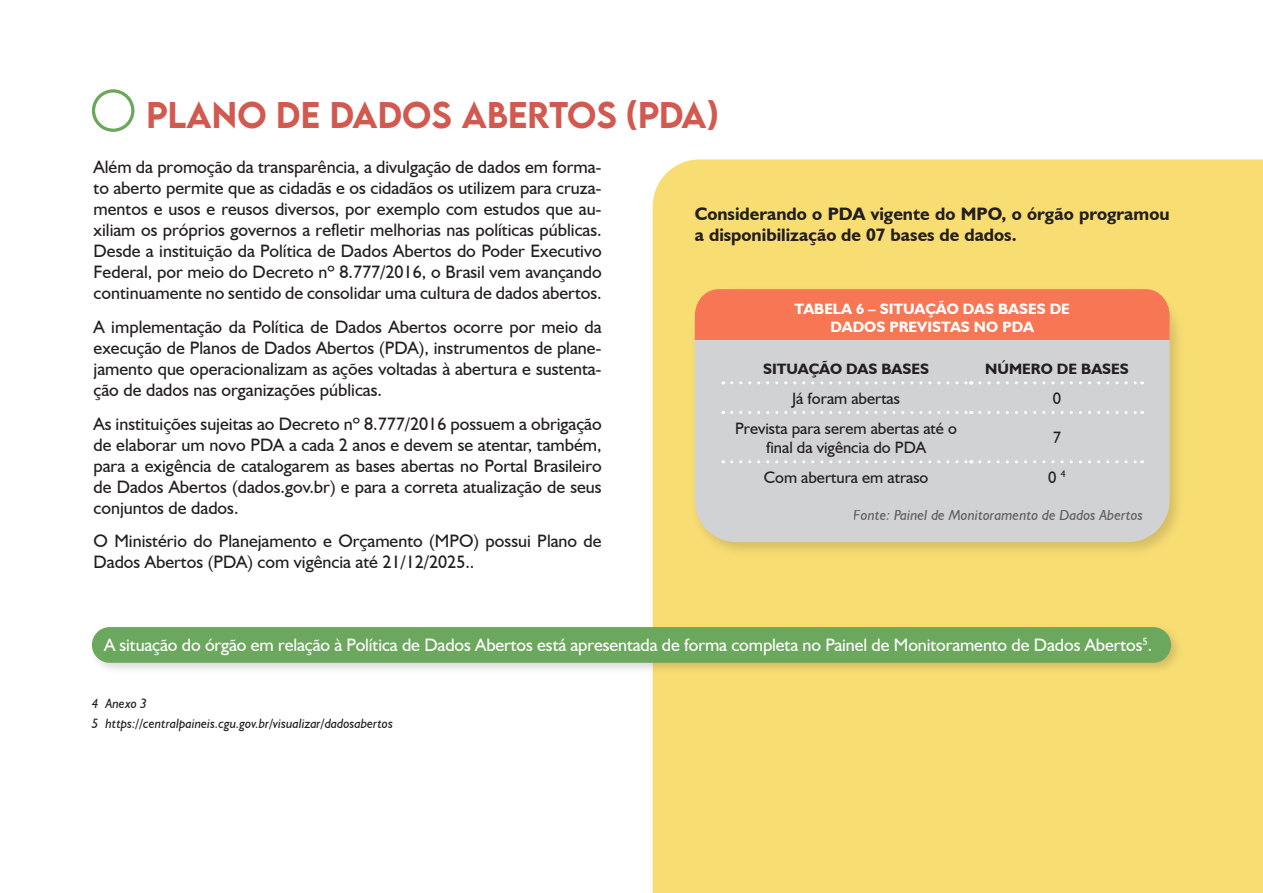
<style>
.page{position:relative;width:1263px;height:893px;background:#fff}
.page>*{position:absolute;margin:0;border:0;box-sizing:border-box;transform-origin:0 0}
.t1{font:500 33px "LEMONMILK";color:#d1594f}
.t2{font:18px/21px "Humanist 521 BT";color:#231f20;text-align:justify}
.t3{font:18px "Humanist 521 BT";letter-spacing:-.005em;color:#fff}
.t4{font:700 18px/21px "Humanist 521 BT";color:#231f20}
.t5{font:16.5px/19.8px "Humanist 521 BT";color:#231f20;text-align:center}
.t6{font:700 15px/18px "Humanist 521 BT";color:#fff;text-align:center}
.t7{font:italic 15px "Humanist 521 BT";color:#231f20}
.t8{font:700 15px "Humanist 521 BT";color:#231f20}
.t9{font:italic 13.5px "Humanist 521 BT";color:#231f20}
</style>
<div class="page">
<div style="left:653px;top:159px;width:610px;height:734px;background:#f8dd73"></div>
<div style="left:690px;top:284px;width:495px;height:273px;background:#231f20;opacity:.17"></div>
<div style="left:695px;top:289px;width:474px;height:253px;background:#d1d2d4;border-radius:42px"></div>
<svg style="left:732px;top:381px;width:240px;height:3px"></svg>
<svg style="left:980px;top:381px;width:162px;height:3px"></svg>
<svg style="left:732px;top:411px;width:240px;height:3px"></svg>
<svg style="left:980px;top:411px;width:162px;height:3px"></svg>
<svg style="left:732px;top:460px;width:240px;height:3px"></svg>
<svg style="left:980px;top:460px;width:162px;height:3px"></svg>
<div style="left:695px;top:289px;width:474px;height:51px;background:#f77754"></div>
<div style="left:92px;top:89px;width:42px;height:43px;border:3px solid #6ba75d;border-radius:50%"></div>
<div style="left:88px;top:623px;width:1095px;height:52px;background:#231f20;opacity:.17"></div>
<div style="left:92px;top:627px;width:1079px;height:36px;background:#6ba75d;border-radius:18px"></div>
<p class="t1" style="left:146px;top:94px;width:515px">PLANO DE DADOS ABERTOS (PDA</p>
<p class="t1" style="left:707px;top:94px;width:13px">)</p>
<p class="t2" style="left:94px;top:156px;width:510px">Além da promoção da transparência, a divulgação de dados em forma&shy;to aberto permite que as cidadãs e os cidadãos os utilizem para cruza&shy;mentos e usos e reusos diversos, por exemplo com estudos que au&shy;xiliam os próprios governos a refletir melhorias nas políticas públicas.<br>Desde a instituição da Política de Dados Abertos do Poder Executivo Federal, por meio do Decreto nº 8.777/2016, o Brasil vem avançando continuamente no sentido de consolidar uma cultura de dados abertos.</p>
<p class="t2" style="left:94px;top:316px;width:510px">A implementação da Política de Dados Abertos ocorre por meio da execução de Planos de Dados Abertos (PDA), instrumentos de plane&shy;jamento que operacionalizam as ações voltadas à abertura e sustenta&shy;ção de dados nas organizações públicas.</p>
<p class="t2" style="left:94px;top:413px;width:510px">As instituições sujeitas ao Decreto nº 8.777/2016 possuem a obrigação de elaborar um novo PDA a cada 2 anos e devem se atentar, também, para a exigência de catalogarem as bases abertas no Portal Brasileiro de Dados Abertos (dados.gov.br) e para a correta atualização de seus conjuntos de dados.</p>
<p class="t2" style="left:94px;top:530px;width:510px">O Ministério do Planejamento e Orçamento (MPO) possui Plano de<br>Dados Abertos (PDA) com vigência até 21/12/2025..</p>
<p class="t4" style="left:695px;top:203px;width:476px">Considerando o PDA vigente do MPO, o órgão programou a disponibilização de 07 bases de dados.</p>
<p class="t6" style="left:794px;top:299px;width:277px">TABELA 6 – SITUAÇÃO DAS BASES DE<br>DADOS PREVISTAS NO PDA</p>
<p class="t8" style="left:763px;top:360px;width:167px">SITUAÇÃO DAS BASES</p>
<p class="t8" style="left:985px;top:360px;width:145px">NÚMERO DE BASES</p>
<p class="t5" style="left:792px;top:388px;width:109px">Já foram abertas</p>
<p class="t5" style="left:1053px;top:388px;width:10px">0</p>
<p class="t5" style="left:735px;top:418px;width:223px">Prevista para serem abertas até o final da vigência do PDA</p>
<p class="t5" style="left:1053px;top:428px;width:10px">7</p>
<p class="t5" style="left:764px;top:467px;width:166px">Com abertura em atraso</p>
<p class="t5" style="left:1048px;top:467px;width:19px">0 <sup>4</sup></p>
<p class="t7" style="left:854px;top:506px;width:291px">Fonte: Painel de Monitoramento de Dados Abertos</p>
<p class="t3" style="left:104px;top:634px;width:1050px">A situação do órgão em relação à Política de Dados Abertos está apresentada de forma completa no Painel de Monitoramento de Dados Abertos<sup>5</sup>.</p>
<p class="t9" style="left:92px;top:695px;width:57px">4 Anexo 3</p>
<p class="t9" style="left:92px;top:715px;width:303px">5 https://centralpaineis.cgu.gov.br/visualizar/dadosabertos</p>
</div>
